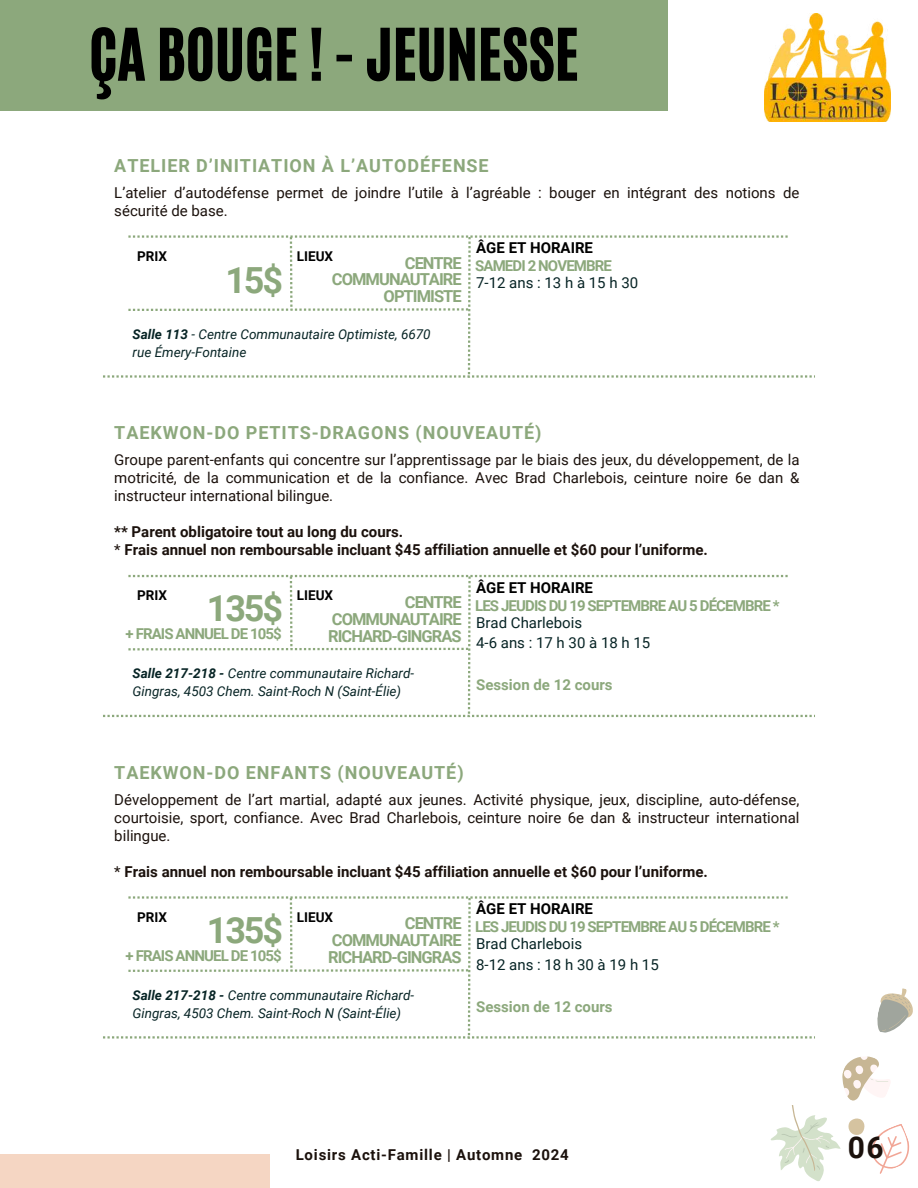
<style>
.page{position:relative;width:918px;height:1188px;background:#fff}
.page>*{position:absolute;margin:0;border:0;box-sizing:border-box;transform-origin:0 0}
.t1{font:60px "CA Generated";color:#000}
.t2{font:700 36px "Roboto";letter-spacing:-.06em;color:#8ca87c}
.t3{font:700 30px "Roboto";color:#1b110c}
.t4{font:700 18px "Roboto";letter-spacing:.055em;color:#8ca87c}
.t5{font:700 16.5px/16.8px "Roboto";letter-spacing:-.06em;color:#8ca87c;text-align:justify}
.t6{font:15px/18px "Roboto";color:#1b110c;text-align:justify}
.t7{font:700 15px/18px "Roboto";color:#1b110c}
.t8{font:700 15px "Roboto";letter-spacing:-.06em;color:#8ca87c}
.t9{font:15px/20.2px "Roboto";color:#072425}
.t10{font:700 15px "Roboto";color:#000}
.t11{font:700 15px "Roboto";color:#8ca87c}
.t12{font:700 15px "Roboto";letter-spacing:.05em;color:#1b110c}
.t13{font:italic 13.5px/18px "Roboto";color:#072425}
.t14{font:700 13.5px "Roboto";color:#000}
.s1{font-weight:700}
.s2{font-weight:400}
</style>
<div class="page">
<div style="left:0;top:0;width:668px;height:111px;background:#8ca87c"></div>
<div style="left:0;top:1155px;width:269px;height:33px;background:#f5d6c3"></div>
<img style="left:765px;top:14px;width:126px;height:108px">
<svg style="left:770px;top:1056px;width:140px;height:125px"></svg>
<svg style="left:877px;top:988px;width:36px;height:45px"></svg>
<svg style="left:103px;top:235px;width:712px;height:143px"></svg>
<svg style="left:103px;top:575px;width:712px;height:142px"></svg>
<svg style="left:103px;top:896px;width:712px;height:143px"></svg>
<h1 class="t1" style="left:89px;top:11px;width:491px">ÇA BOUGE ! - JEUNESSE</h1>
<p class="t4" style="left:114px;top:155px;width:376px">ATELIER D’INITIATION À L’AUTODÉFENSE</p>
<p class="t6" style="left:114px;top:184px;width:687px">L’atelier d’autodéfense permet de joindre l’utile à l’agréable : bouger en intégrant des notions de sécurité de base.</p>
<p class="t14" style="left:137px;top:248px;width:31px">PRIX</p>
<p class="t14" style="left:297px;top:248px;width:38px">LIEUX</p>
<h2 class="t2" style="left:225px;top:259px;width:59px">15$</h2>
<p class="t5" style="left:332px;top:254px;width:131px;text-align:right">CENTRE<br>COMMUNAUTAIRE<br>OPTIMISTE</p>
<p class="t13" style="left:133px;top:325px;width:300px"><span class="s1">Salle 113</span> - Centre Communautaire Optimiste, 6670 rue Émery-Fontaine</p>
<p class="t10" style="left:476px;top:239px;width:118px">ÂGE ET HORAIRE</p>
<p class="t8" style="left:475px;top:257px;width:138px">SAMEDI 2 NOVEMBRE</p>
<p class="t9" style="left:476px;top:273px;width:164px">7-12 ans : 13 h à 15 h 30</p>
<p class="t4" style="left:114px;top:422px;width:429px">TAEKWON-DO PETITS-DRAGONS (NOUVEAUTÉ)</p>
<p class="t6" style="left:114px;top:451px;width:687px">Groupe parent-enfants qui concentre sur l’apprentissage par le biais des jeux, du développement, de la motricité, de la communication et de la confiance. Avec Brad Charlebois, ceinture noire 6e dan &amp; instructeur international bilingue.</p>
<p class="t7" style="left:114px;top:523px;width:595px">** Parent obligatoire tout au long du cours.<br><span class="s2">*</span> Frais annuel non remboursable incluant $45 affiliation annuelle et $60 pour l’uniforme.</p>
<p class="t8" style="left:475px;top:597px;width:306px">LES JEUDIS DU 19 SEPTEMBRE AU 5 DÉCEMBRE *</p>
<p class="t9" style="left:476px;top:613px;width:176px">Brad Charlebois<br>4-6ans:17h30à18h15</p>
<p class="t13" style="left:133px;top:665px;width:283px"><span class="s1">Salle 217-218 -</span> Centre communautaire Richard-<br>Gingras, 4503 Chem. Saint-Roch N (Saint-Élie)</p>
<p class="t11" style="left:476px;top:676px;width:138px">Session de 12 cours</p>
<p class="t10" style="left:476px;top:579px;width:118px">ÂGE ET HORAIRE</p>
<p class="t14" style="left:137px;top:588px;width:31px">PRIX</p>
<p class="t14" style="left:297px;top:588px;width:38px">LIEUX</p>
<h2 class="t2" style="left:207px;top:588px;width:78px">135$</h2>
<p class="t8" style="left:126px;top:625px;width:158px">+ FRAIS ANNUEL DE 105$</p>
<p class="t5" style="left:328px;top:594px;width:135px;text-indent:77px">CENTRE COMMUNAUTAIRE RICHARD-GINGRAS</p>
<p class="t4" style="left:114px;top:762px;width:351px">TAEKWON-DO ENFANTS (NOUVEAUTÉ)</p>
<p class="t6" style="left:114px;top:791px;width:687px">Développement de l’art martial, adapté aux jeunes. Activité physique, jeux, discipline, auto-défense, courtoisie, sport, confiance. Avec Brad Charlebois, ceinture noire 6e dan &amp; instructeur international bilingue.</p>
<p class="t7" style="left:114px;top:863px;width:595px"><span class="s2">*</span> Frais annuel non remboursable incluant $45 affiliation annuelle et $60 pour l’uniforme.</p>
<p class="t8" style="left:475px;top:918px;width:306px">LES JEUDIS DU 19 SEPTEMBRE AU 5 DÉCEMBRE *</p>
<p class="t9" style="left:476px;top:934px;width:184px">Brad Charlebois<br>8-12 ans : 18 h 30 à 19 h 15</p>
<p class="t13" style="left:133px;top:986px;width:283px"><span class="s1">Salle 217-218 -</span> Centre communautaire Richard-<br>Gingras, 4503 Chem. Saint-Roch N (Saint-Élie)</p>
<p class="t11" style="left:476px;top:998px;width:138px">Session de 12 cours</p>
<p class="t10" style="left:476px;top:900px;width:118px">ÂGE ET HORAIRE</p>
<p class="t14" style="left:137px;top:909px;width:31px">PRIX</p>
<p class="t14" style="left:297px;top:909px;width:38px">LIEUX</p>
<h2 class="t2" style="left:207px;top:909px;width:78px">135$</h2>
<p class="t8" style="left:126px;top:947px;width:158px">+ FRAIS ANNUEL DE 105$</p>
<p class="t5" style="left:328px;top:915px;width:135px;text-indent:77px">CENTRE COMMUNAUTAIRE RICHARD-GINGRAS</p>
<p class="t12" style="left:296px;top:1147px;width:275px">Loisirs Acti-Famille | Automne 2024</p>
<h3 class="t3" style="left:848px;top:1130px;width:37px">06</h3>
</div>
